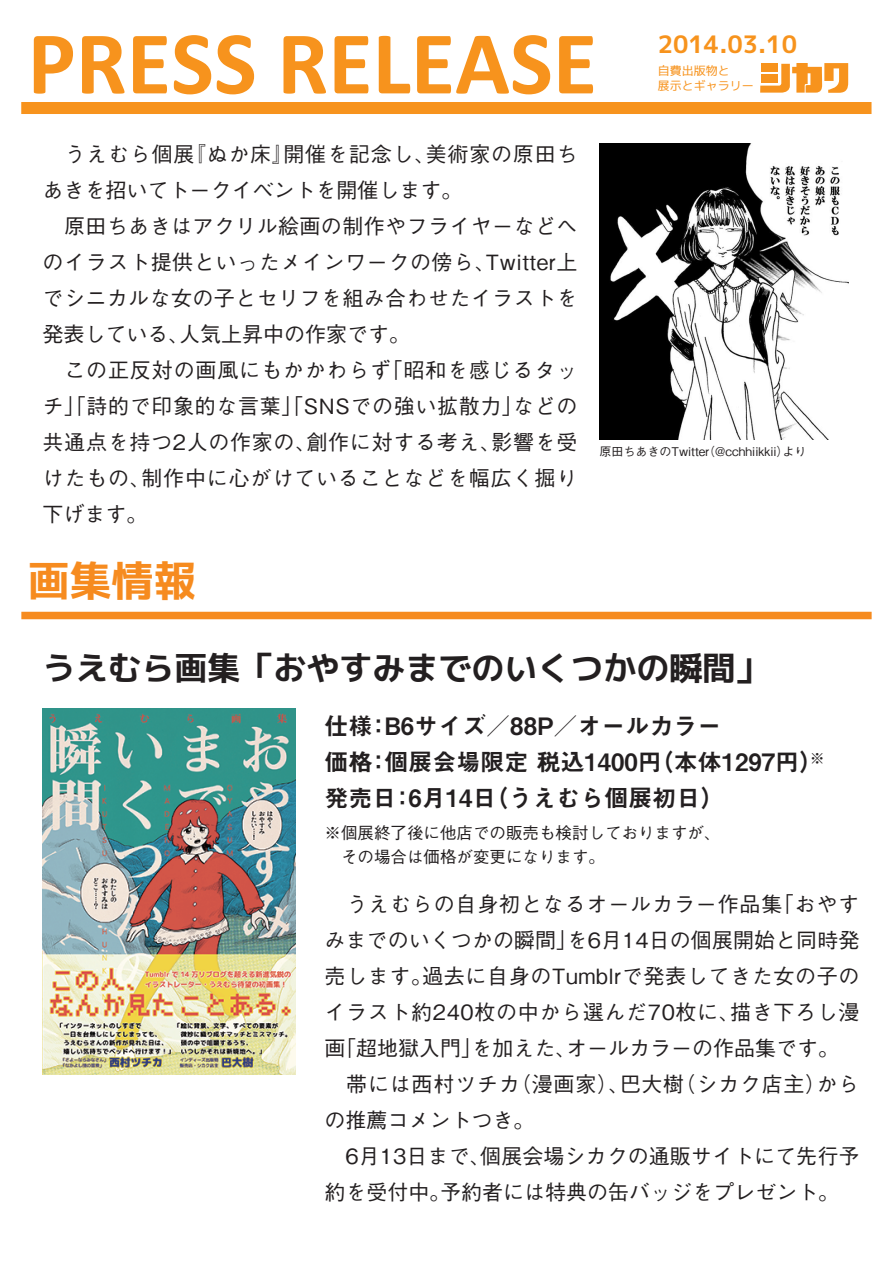
<style>
.page{position:relative;width:893px;height:1263px;background:#fff}
.page>*{position:absolute;margin:0;border:0;box-sizing:border-box;transform-origin:0 0}
.t1{font:700 90.6px "Calibri";color:#f7931d}
.t2{font:42px "Mig Mix 1 P bold";color:#f68b1f}
.t3{font:33px "Mig Mix 1 P bold";color:#231f20}
.t4{font:24px/36px "Midashi Go Pro MB31";color:#231f20}
.t5{font:24px "Mig Mix 1 P bold";color:#f7931d}
.t6{font:500 21px/36px "Gothic BBB Pro";letter-spacing:.03em;color:#231f20}
.t7{font:500 21px/36px "Gothic BBB Pro";letter-spacing:.005em;color:#231f20}
.t8{font:500 16.5px/24px "Gothic BBB Pro";color:#231f20}
.t9{font:500 15px "Gothic BBB Pro";color:#231f20}
.t10{font:500 12px "Gothic BBB Pro";color:#231f20}
.t11{font:12px "Mig Mix 1 P regular";color:#f7931d}
</style>
<div class="page">
<svg style="left:760px;top:63px;width:88px;height:30px"></svg>
<div style="left:21px;top:102px;width:850px;height:12px;background:#f7931d"></div>
<div style="left:21px;top:612px;width:851px;height:7px;background:#f68b1f"></div>
<img style="left:599px;top:144px;width:249px;height:295px">
<img style="left:43px;top:708px;width:252px;height:367px">
<h1 class="t1" style="left:28px;top:5px;width:571px">PRESS RELEASE</h1>
<p class="t5" style="left:658px;top:27px;width:141px">2014.03.10</p>
<p class="t11" style="left:658px;top:62px;width:73px">自費出版物と</p>
<p class="t11" style="left:658px;top:77px;width:97px">展示とギャラリー</p>
<p class="t6" style="left:43px;top:134px;width:536px">　うえむら個展『ぬか床』開催を記念し、美術家の原田ちあきを招いてトークイベントを開催します。<br>　原田ちあきはアクリル絵画の制作やフライヤーなどへのイラスト提供といったメインワークの傍ら、Twitter上でシニカルな女の子とセリフを組み合わせたイラストを発表している、人気上昇中の作家です。<br>　この正反対の画風にもかかわらず「昭和を感じるタッチ」「詩的で印象的な言葉」「SNSでの強い拡散力」などの共通点を持つ2人の作家の、創作に対する考え、影響を受けたもの、制作中に心がけていることなどを幅広く掘り下げます。</p>
<h2 class="t2" style="left:28px;top:550px;width:169px">画集情報</h2>
<p class="t10" style="left:599px;top:442px;width:209px">原田ちあきのTwitter（@cchhiikkii）より</p>
<h3 class="t3" style="left:43px;top:644px;width:727px">うえむら画集「おやすみまでのいくつかの瞬間」</h3>
<p class="t4" style="left:324px;top:705px;width:500px">仕様：B6サイズ／88P／オールカラー<br>価格：個展会場限定 税込1400円（本体1297円）発売日：6月14日（うえむら個展初日）</p>
<p class="t9" style="left:810px;top:746px;width:16px">※</p>
<p class="t8" style="left:324px;top:818px;width:397px">※個展終了後に他店での販売も検討しておりますが、　その場合は価格が変更になります。</p>
<p class="t7" style="left:325px;top:884px;width:536px">　うえむらの自身初となるオールカラー作品集「おやすみまでのいくつかの瞬間」を6月14日の個展開始と同時発売します。過去に自身のTumblrで発表してきた女の子のイラスト約240枚の中から選んだ70枚に、描き下ろし漫画「超地獄入門」を加えた、オールカラーの作品集です。　帯には西村ツチカ（漫画家）、巴大樹（シカク店主）からの推薦コメントつき。<br>　6月13日まで、個展会場シカクの通販サイトにて先行予約を受付中。予約者には特典の缶バッジをプレゼント。</p>
</div>
